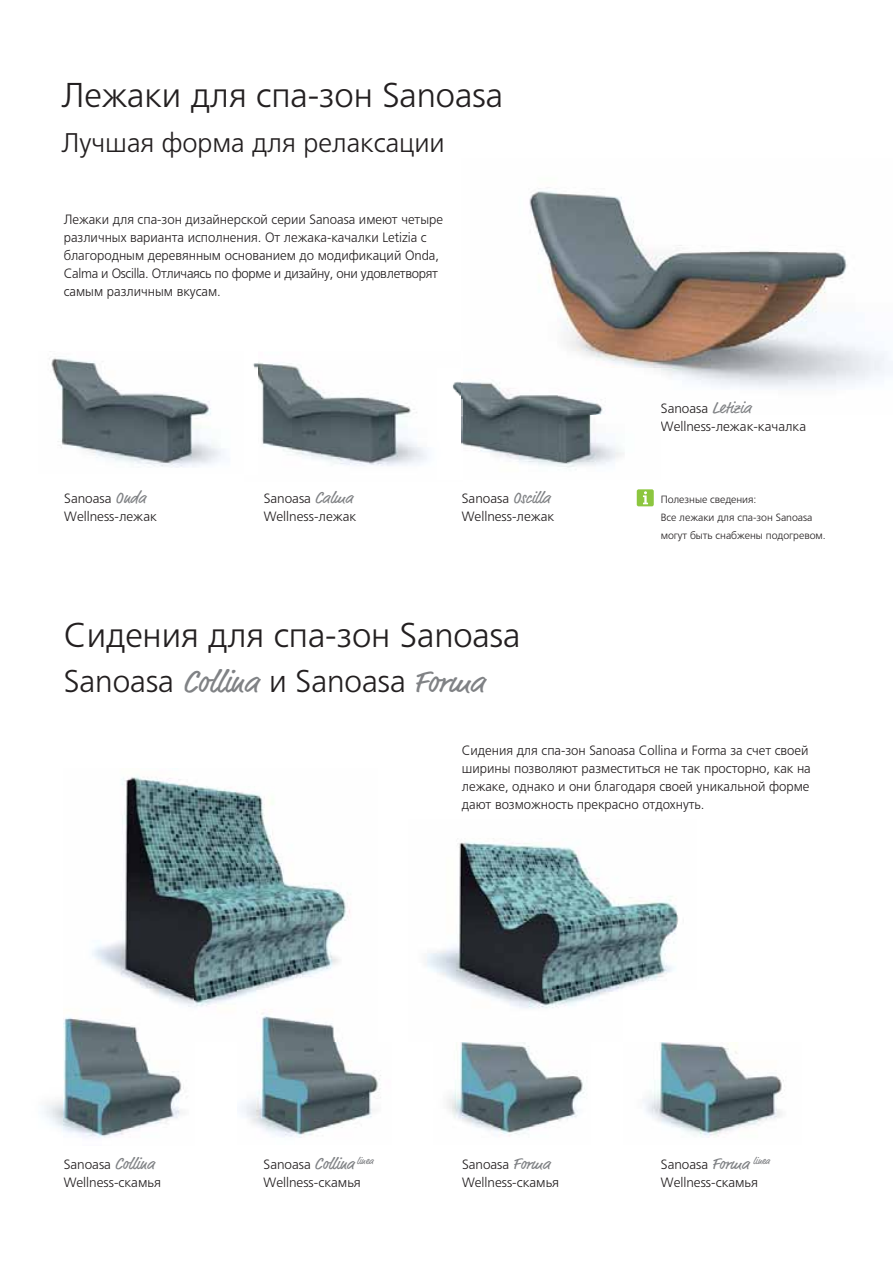
<style>
.page{position:relative;width:893px;height:1263px;background:#fff}
.page>*{position:absolute;margin:0;border:0;box-sizing:border-box;transform-origin:0 0}
.t1{font:300 34.5px "Frutiger LTCYR";color:#231f20}
.t2{font:300 31.5px "Frutiger LTCYR";color:#231f20}
.t3{font:300 27px "Frutiger LTCYR";color:#231f20}
.t4{font:300 13.5px/18px "Frutiger LTCYR";color:#231f20}
.t5{font:300 10.5px/18px "Frutiger LTCYR";color:#231f20}
.s1{font-family:"Market";font-weight:400;font-size:16.5px;color:#808285}
.s2{font-family:"Market";font-weight:400;color:#808285}
</style>
<div class="page">
<img style="left:529px;top:187px;width:364px;height:202px">
<img style="left:92px;top:776px;width:258px;height:232px">
<img style="left:427px;top:838px;width:252px;height:161px">
<img style="left:433px;top:989px;width:157px;height:147px">
<img style="left:623px;top:990px;width:161px;height:148px">
<img style="left:463px;top:369px;width:197px;height:101px">
<img style="left:49px;top:358px;width:175px;height:110px">
<img style="left:253px;top:362px;width:209px;height:104px">
<img style="left:462px;top:382px;width:1px;height:63px">
<img style="left:44px;top:989px;width:150px;height:149px">
<img style="left:237px;top:990px;width:144px;height:148px">
<div style="left:637px;top:489px;width:17px;height:17px;background:#8cc63f;border-radius:2px"></div>
<svg style="left:643px;top:491px;width:5px;height:13px"></svg>
<h1 class="t1" style="left:62px;top:81px;width:443px">Лежаки для спа-зон Sanoasa</h1>
<h3 class="t3" style="left:62px;top:132px;width:385px">Лучшая форма для релаксации</h3>
<p class="t4" style="left:64px;top:212px;width:381px">Лежаки для спа-зон дизайнерской серии Sanoasa имеют четыре различных варианта исполнения. От лежака-качалки Letizia с благородным деревянным основанием до модификаций Onda, Calma и Oscilla. Отличаясь по форме и дизайну, они удовлетворят самым различным вкусам.</p>
<p class="t4" style="left:64px;top:491px;width:94px">Sanoasa <span class="s1">Onda<br></span>Wellness-лежак</p>
<p class="t4" style="left:264px;top:491px;width:94px">Sanoasa <span class="s1">Calma<br></span>Wellness-лежак</p>
<p class="t4" style="left:462px;top:491px;width:94px">Sanoasa <span class="s1">Oscilla<br></span>Wellness-лежак</p>
<h1 class="t1" style="left:64px;top:621px;width:458px">Сидения для спа-зон Sanoasa</h1>
<h2 class="t2" style="left:64px;top:669px;width:422px">Sanoasa <span class="s2">Collina</span> и Sanoasa <span class="s2">Forma</span></h2>
<p class="t4" style="left:661px;top:401px;width:147px">Sanoasa <span class="s1">Letizia<br></span>Wellness-лежак-качалка</p>
<p class="t5" style="left:661px;top:491px;width:167px">Полезные сведения:<br>Все лежаки для спа-зон Sanoasa могут быть снабжены подогревом.</p>
<p class="t4" style="left:462px;top:743px;width:350px">Сидения для спа-зон Sanoasa Collina и Forma за счет своей ширины позволяют разместиться не так просторно, как на лежаке, однако и они благодаря своей уникальной форме дают возможность прекрасно отдохнуть.</p>
<p class="t4" style="left:64px;top:1157px;width:99px">Sanoasa <span class="s1">Collina<br></span>Wellness-скамья</p>
<p class="t4" style="left:264px;top:1157px;width:111px">Sanoasa <span class="s1">Collina</span> <sup>linea<br></sup>Wellness-скамья</p>
<p class="t4" style="left:462px;top:1157px;width:99px">Sanoasa <span class="s1">Forma<br></span>Wellness-скамья</p>
<p class="t4" style="left:661px;top:1157px;width:110px">Sanoasa <span class="s1">Forma</span> <sup>linea<br></sup>Wellness-скамья</p>
</div>
